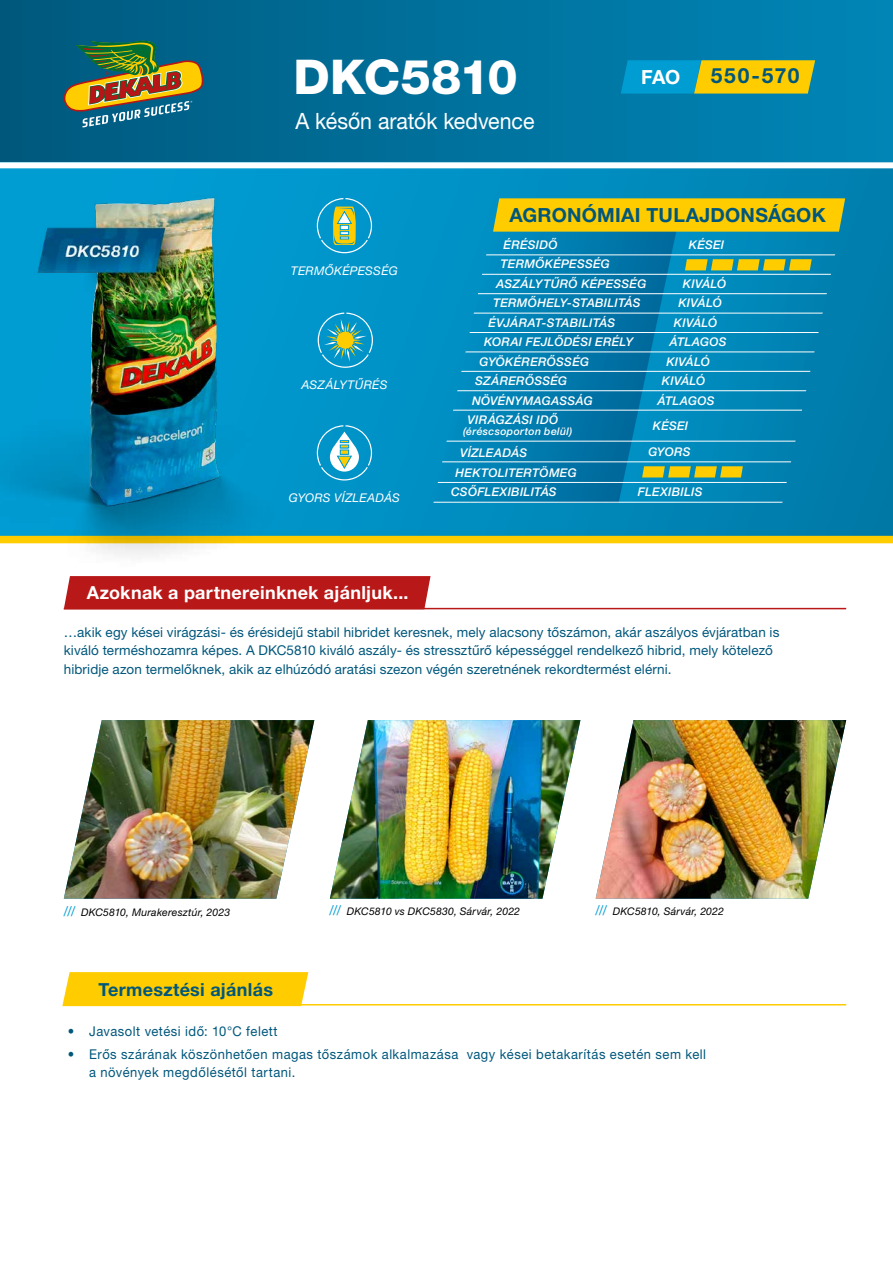
<style>
.page{position:relative;width:893px;height:1263px;background:#fff}
.page>*{position:absolute;margin:0;border:0;box-sizing:border-box;transform-origin:0 0}
.t1{font:800 48px "Helvetica Neue LT Pro";letter-spacing:-.02em;color:#fff}
.t2{font:22.5px "Helvetica Neue LT Pro";letter-spacing:-.005em;color:#fff;scale:.95 1}
.t3{font:700 21px "Helvetica Neue LT Pro";letter-spacing:.075em;color:#00577c}
.t4{font:700 19.5px "Helvetica Neue LT Pro";letter-spacing:.015em;color:#00577c}
.t5{font:700 19.5px "Helvetica Neue LT Pro";color:#fff}
.t6{font:700 18px "Helvetica Neue LT Pro";letter-spacing:.015em;color:#fff}
.t7{font:700 18px "Helvetica Neue LT Pro";letter-spacing:.015em;color:#00577c}
.t8{font:13.5px/18.8px "Helvetica Neue LT Pro";letter-spacing:.015em;color:#00577c}
.t9{font:13.5px/18px "Helvetica Neue LT Pro";letter-spacing:.04em;color:#00577c;scale:.96 1}
.t10{font:italic 500 12px/25.5px "Helvetica Neue LT Pro";letter-spacing:.02em;color:#fff;text-align:center}
.t11{font:italic 12px "Helvetica Neue LT Pro";letter-spacing:.02em;color:#fff}
.t12{font:italic 10.5px "Helvetica Neue LT Pro";letter-spacing:.015em;color:#000}
.t13{font:italic 500 10.5px "Helvetica Neue LT Pro";letter-spacing:.035em;color:#fff}
.s1{font-style:normal;font-size:13.5px;color:#009dd3}
</style>
<div class="page">
<div style="left:0;top:155px;width:893px;height:382px;background:linear-gradient(to right,#00a2da,#027dab)"></div>
<div style="left:0;top:0;width:893px;height:162px;background:linear-gradient(to right,#00597e,#0087b8)"></div>
<div style="left:0;top:536px;width:893px;height:7px;background:#fc0"></div>
<svg style="left:64px;top:41px;width:139px;height:86px"></svg>
<img style="left:596px;top:720px;width:250px;height:179px">
<img style="left:64px;top:720px;width:250px;height:179px">
<img style="left:330px;top:720px;width:250px;height:179px">
<div style="left:0;top:162px;width:893px;height:6px;background:#fff"></div>
<hr style="left:64px;top:608px;width:782px;height:1px;background:#b81918">
<hr style="left:64px;top:1004px;width:782px;height:1px;background:#fc0">
<div style="left:63px;top:576px;width:368px;height:33px;background:#b81918"></div>
<div style="left:62px;top:972px;width:246px;height:34px;background:#fc0"></div>
<svg style="left:621px;top:60px;width:194px;height:34px"></svg>
<svg style="left:435px;top:229px;width:183px;height:273px"></svg>
<svg style="left:618px;top:232px;width:222px;height:270px;fill:#0086b6"></svg>
<hr style="left:426px;top:254px;width:414px;height:1px;background:#fff">
<hr style="left:426px;top:274px;width:414px;height:1px;background:#fff">
<hr style="left:426px;top:293px;width:414px;height:1px;background:#fff">
<hr style="left:426px;top:313px;width:414px;height:1px;background:#fff">
<hr style="left:426px;top:332px;width:414px;height:1px;background:#fff">
<hr style="left:426px;top:352px;width:414px;height:1px;background:#fff">
<hr style="left:426px;top:371px;width:414px;height:1px;background:#fff">
<hr style="left:426px;top:390px;width:414px;height:1px;background:#fff">
<hr style="left:426px;top:410px;width:414px;height:1px;background:#fff">
<hr style="left:426px;top:441px;width:414px;height:1px;background:#fff">
<hr style="left:426px;top:461px;width:414px;height:1px;background:#fff">
<hr style="left:426px;top:482px;width:414px;height:1px;background:#fff">
<hr style="left:426px;top:502px;width:414px;height:1px;background:#fff">
<svg style="left:492px;top:198px;width:354px;height:34px"></svg>
<svg style="left:684px;top:259px;width:128px;height:11px"></svg>
<svg style="left:642px;top:466px;width:101px;height:11px"></svg>
<svg style="left:317px;top:198px;width:55px;height:55px"></svg>
<svg style="left:318px;top:313px;width:55px;height:55px"></svg>
<img style="left:0;top:179px;width:308px;height:376px">
<svg style="left:317px;top:425px;width:55px;height:55px"></svg>
<h1 class="t1" style="left:293px;top:48px;width:226px">DKC5810</h1>
<h2 class="t2" style="left:295px;top:107px;width:253px">A későn aratók kedvence</h2>
<h3 class="t5" style="left:641px;top:64px;width:41px">FAO</h3>
<h3 class="t3" style="left:711px;top:63px;width:90px">550-570</h3>
<p class="t11" style="left:291px;top:263px;width:108px">TERMŐKÉPESSÉG</p>
<p class="t11" style="left:301px;top:378px;width:88px">ASZÁLYTŰRÉS</p>
<p class="t11" style="left:289px;top:491px;width:113px">GYORS VÍZLEADÁS</p>
<h3 class="t6" style="left:87px;top:582px;width:323px">Azoknak a partnereinknek ajánljuk...</h3>
<h3 class="t4" style="left:509px;top:203px;width:318px">AGRONÓMIAI TULAJDONSÁGOK</h3>
<p class="t10" style="left:689px;top:231px;width:37px">KÉSEI</p>
<p class="t10" style="left:683px;top:270px;width:45px">KIVÁLÓ</p>
<p class="t10" style="left:678px;top:290px;width:45px">KIVÁLÓ</p>
<p class="t10" style="left:674px;top:309px;width:45px">KIVÁLÓ</p>
<p class="t10" style="left:669px;top:329px;width:59px">ÁTLAGOS</p>
<p class="t10" style="left:666px;top:348px;width:45px">KIVÁLÓ</p>
<p class="t10" style="left:662px;top:368px;width:45px">KIVÁLÓ</p>
<p class="t10" style="left:657px;top:387px;width:59px">ÁTLAGOS</p>
<p class="t10" style="left:648px;top:413px;width:44px">KÉSEI<br>GYORS</p>
<p class="t10" style="left:638px;top:479px;width:66px">FLEXIBILIS</p>
<p class="t10" style="left:504px;top:231px;width:56px">ÉRÉSIDŐ</p>
<p class="t10" style="left:501px;top:251px;width:111px">TERMŐKÉPESSÉG</p>
<p class="t10" style="left:496px;top:270px;width:152px">ASZÁLYTŰRŐ KÉPESSÉG</p>
<p class="t10" style="left:493px;top:290px;width:149px">TERMŐHELY-STABILITÁS</p>
<p class="t10" style="left:489px;top:309px;width:128px">ÉVJÁRAT-STABILITÁS</p>
<p class="t10" style="left:484px;top:329px;width:151px">KORAI FEJLŐDÉSI ERÉLY</p>
<p class="t10" style="left:480px;top:348px;width:111px">GYÖKÉRERŐSSÉG</p>
<p class="t10" style="left:475px;top:368px;width:94px">SZÁRERŐSSÉG</p>
<p class="t10" style="left:472px;top:387px;width:122px">NÖVÉNYMAGASSÁG</p>
<p class="t10" style="left:468px;top:407px;width:92px">VIRÁGZÁSI IDŐ</p>
<p class="t13" style="left:463px;top:425px;width:111px">(éréscsoporton belül)</p>
<p class="t10" style="left:460px;top:440px;width:69px">VÍZLEADÁS</p>
<p class="t10" style="left:456px;top:459px;width:123px">HEKTOLITERTÖMEG</p>
<p class="t10" style="left:451px;top:479px;width:107px">CSŐFLEXIBILITÁS</p>
<p class="t8" style="left:64px;top:622px;width:717px">…akik egy kései virágzási- és érésidejű stabil hibridet keresnek, mely alacsony tőszámon, akár aszályos évjáratban is kiváló terméshozamra képes. A DKC5810 kiváló aszály- és stressztűrő képességgel rendelkező hibrid, mely kötelező hibridje azon termelőknek, akik az elhúzódó aratási szezon végén szeretnének rekordtermést elérni.</p>
<p class="t12" style="left:64px;top:906px;width:168px"><span class="s1">///</span> DKC5810, Murakeresztúr, 2023</p>
<p class="t12" style="left:330px;top:905px;width:192px"><span class="s1">///</span> DKC5810 vs DKC5830, Sárvár, 2022</p>
<p class="t12" style="left:596px;top:905px;width:130px"><span class="s1">///</span> DKC5810, Sárvár, 2022</p>
<h3 class="t7" style="left:98px;top:978px;width:176px">Termesztési ajánlás</h3>
<p class="t9" style="left:68px;top:1022px;width:220px">• Javasolt vetési idő: 10°C felett</p>
<p class="t9" style="left:89px;top:1045px;width:644px;text-indent:-21px">• Erős szárának köszönhetően magas tőszámok alkalmazása vagy kései betakarítás esetén sem kell a növények megdőlésétől tartani.</p>
</div>
